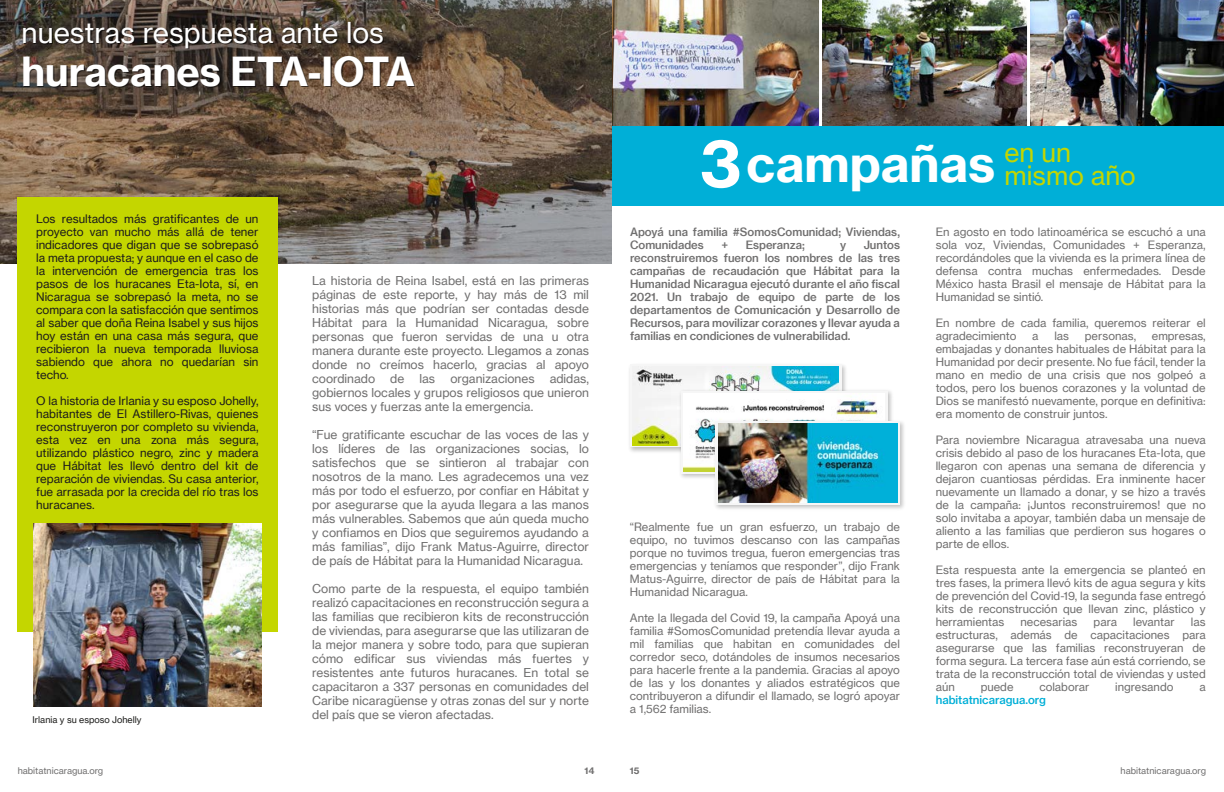
<style>
.page{position:relative;width:1224px;height:792px;background:#fff}
.page>*{position:absolute;margin:0;border:0;box-sizing:border-box;transform-origin:0 0}
.t1{font:49.7px "N Haas Grotesk TX Pro 75 Bd";color:#fff}
.t2{font:39.2px "N Haas Grotesk TX Pro 75 Bd";color:#fff}
.t3{font:28.3px "N Haas Grotesk TX Pro 55 Rg";color:#fff}
.t4{font:26.1px "N Haas Grotesk TX Pro 55 Rg";color:#c4d600}
.t5{font:12px/14px "N Haas Grotesk TX Pro 55 Rg";color:#706f6f;text-align:justify}
.t6{font:11.5px/13px "N Haas Grotesk TX Pro 55 Rg";color:#1d1d1b;text-align:justify}
.t7{font:11.2px/13px "N Haas Grotesk TX Pro 55 Rg";color:#706f6f;text-align:justify}
.t8{font:11.2px/13px "N Haas Grotesk TX Pro 65 Md";color:#706f6f}
.t9{font:11.2px "N Haas Grotesk TX Pro 65 Md";color:#00afd7}
.t10{font:9px "N Haas Grotesk TX Pro 55 Rg";color:#706f6f}
.t11{font:9px "N Haas Grotesk TX Pro 55 Rg";color:#1d1d1b}
.t12{font:9px "N Haas Grotesk TX Pro 75 Bd";color:#706f6f}
.s1{font-size:64.9px}
</style>
<div class="page">
<img style="left:0;top:0;width:612px;height:263px">
<div style="left:17px;top:197px;width:261px;height:434px;background:#c4d600"></div>
<img style="left:33px;top:524px;width:229px;height:182px">
<img style="left:629px;top:365px;width:217px;height:87px">
<svg style="left:630px;top:365px;width:211px;height:82px"></svg>
<img style="left:633px;top:367px;width:206px;height:78px">
<img style="left:677px;top:387px;width:215px;height:91px">
<div style="left:681px;top:391px;width:206px;height:83px;background:#fff"></div>
<img style="left:684px;top:400px;width:193px;height:71px">
<img style="left:711px;top:417px;width:193px;height:92px">
<svg style="left:716px;top:421px;width:184px;height:84px"></svg>
<img style="left:718px;top:424px;width:179px;height:78px">
<img style="left:612px;top:0;width:612px;height:126px">
<hr style="left:819px;top:0;width:3px;height:134px;background:#fff">
<hr style="left:1027px;top:0;width:3px;height:134px;background:#fff">
<div style="left:612px;top:126px;width:612px;height:80px;background:#00afd7"></div>
<h3 class="t3" style="left:22px;top:15px;width:364px">nuestras respuesta ante los</h3>
<h2 class="t2" style="left:22px;top:46px;width:395px">huracanes ETA-IOTA</h2>
<p class="t6" style="left:36px;top:212px;width:224px">Los resultados más gratificantes de un proyecto van mucho más allá de tener indicadores que digan que se sobrepasó la meta propuesta; y aunque en el caso de la intervención de emergencia tras los pasos de los huracanes Eta-Iota, sí, en Nicaragua se sobrepasó la meta, no se compara con la satisfacción que sentimos al saber que doña Reina Isabel y sus hijos hoy están en una casa más segura, que recibieron la nueva temporada lluviosa sabiendo que ahora no quedarían sin techo.</p>
<p class="t6" style="left:36px;top:394px;width:224px">O la historia de Irlania y su esposo Johelly, habitantes de El Astillero-Rivas, quienes reconstruyeron por completo su vivienda, esta vez en una zona más segura, utilizando plástico negro, zinc y madera que Hábitat les llevó dentro del kit de reparación de viviendas. Su casa anterior, fue arrasada por la crecida del río tras los huracanes.</p>
<p class="t11" style="left:33px;top:714px;width:111px">Irlania y su esposo Johelly</p>
<p class="t5" style="left:312px;top:273px;width:278px">La historia de Reina Isabel, está en las primeras páginas de este reporte, y hay más de 13 mil historias más que podrían ser contadas desde Hábitat para la Humanidad Nicaragua, sobre personas que fueron servidas de una u otra manera durante este proyecto. Llegamos a zonas donde no creímos hacerlo, gracias al apoyo coordinado</p>
<p class="t5" style="left:312px;top:371px;width:278px;text-indent:238px">adidas, gobiernos locales y grupos religiosos que unieron sus voces y fuerzas ante la emergencia.</p>
<p class="t5" style="left:312px;top:427px;width:278px">“Fue gratificante escuchar de las voces de las y los líderes de las organizaciones socias, lo satisfechos que se sintieron al trabajar con nosotros de la mano. Les agradecemos una vez más por todo el esfuerzo, por confiar en Hábitat y por asegurarse que la ayuda llegara a las manos más vulnerables. Sabemos que aún queda mucho y confiamos en Dios que seguiremos ayudando a más familias”, dijo Frank Matus-Aguirre, director de país de Hábitat para la Humanidad Nicaragua.</p>
<p class="t5" style="left:312px;top:581px;width:278px">Como parte de la respuesta, el equipo también realizó capacitaciones en reconstrucción segura a las familias que recibieron kits de reconstrucción de viviendas, para asegurarse que las utilizaran de la mejor manera y sobre todo, para que supieran cómo edificar sus viviendas más fuertes y resistentes ante futuros huracanes. En total se capacitaron a 337 personas en comunidades del Caribe nicaragüense y otras zonas del sur y norte del país que se vieron afectadas.</p>
<p class="t5" style="left:390px;top:371px;width:16px">de</p>
<p class="t5" style="left:419px;top:371px;width:17px">las</p>
<p class="t5" style="left:450px;top:371px;width:86px">organizaciones</p>
<p class="t10" style="left:18px;top:765px;width:87px">habitatnicaragua.org</p>
<p class="t12" style="left:585px;top:765px;width:11px">14</p>
<h1 class="t1" style="left:700px;top:133px;width:372px"><span class="s1">3</span>campañas <sup>en</sup> <sup>un</sup></h1>
<h3 class="t4" style="left:1005px;top:160px;width:133px">mismo año</h3>
<p class="t8" style="left:630px;top:225px;width:272px">Apoyá una familia #SomosComunidad; Viviendas,<br>Comunidades</p>
<p class="t8" style="left:630px;top:238px;width:272px;text-align:justify;text-indent:234px">Juntos reconstruiremos fueron los nombres de las tres campañas de recaudación que Hábitat para la Humanidad Nicaragua ejecutó durante el año fiscal 2021. Un trabajo de equipo de parte de los departamentos de Comunicación y Desarrollo de Recursos, para movilizar corazones y llevar ayuda a familias en condiciones de vulnerabilidad.</p>
<p class="t8" style="left:721px;top:238px;width:8px">+</p>
<p class="t8" style="left:746px;top:238px;width:61px">Esperanza;</p>
<p class="t8" style="left:840px;top:238px;width:8px">y</p>
<p class="t7" style="left:630px;top:520px;width:272px">“Realmente fue un gran esfuerzo, un trabajo de equipo, no tuvimos descanso con las campañas porque no tuvimos tregua, fueron emergencias tras emergencias y teníamos que responder”, dijo Frank Matus-Aguirre, director de país de Hábitat para la Humanidad Nicaragua.</p>
<p class="t7" style="left:630px;top:611px;width:272px">Ante la llegada del Covid 19, la campaña Apoyá una familia #SomosComunidad pretendía llevar ayuda a mil familias que habitan en comunidades del corredor seco, dotándoles de insumos necesarios para hacerle frente a la pandemia. Gracias al apoyo de las y los donantes y aliados estratégicos que contribuyeron a difundir el llamado, se logró apoyar a 1,562 familias.</p>
<p class="t7" style="left:936px;top:225px;width:272px">En agosto en todo latinoamérica se escuchó a una sola voz, Viviendas, Comunidades + Esperanza, recordándoles que la vivienda es la primera línea de defensa contra muchas enfermedades. Desde México hasta Brasil el mensaje de Hábitat para la Humanidad se sintió.</p>
<p class="t7" style="left:936px;top:316px;width:271px">En nombre de cada familia, queremos reiterar el agradecimiento</p>
<p class="t7" style="left:1032px;top:329px;width:8px">a</p>
<p class="t7" style="left:1054px;top:329px;width:16px">las</p>
<p class="t7" style="left:1085px;top:329px;width:53px">personas,</p>
<p class="t7" style="left:936px;top:329px;width:272px;text-indent:216px">empresas, embajadas y donantes habituales de Hábitat para la Humanidad por decir presente. No fue fácil, tender la mano en medio de una crisis que nos golpeó a todos, pero los buenos corazones y la voluntad de Dios se manifestó nuevamente, porque en definitiva: era momento de construir juntos.</p>
<p class="t7" style="left:936px;top:434px;width:272px">Para noviembre Nicaragua atravesaba una nueva crisis debido al paso de los huracanes Eta-Iota, que llegaron con apenas una semana de diferencia y dejaron cuantiosas pérdidas. Era inminente hacer nuevamente un llamado a donar, y se hizo a través de la campaña: ¡Juntos reconstruiremos! que no solo invitaba a apoyar, también daba un mensaje de aliento a las familias que perdieron sus hogares o parte de ellos.</p>
<p class="t7" style="left:936px;top:564px;width:272px">Esta respuesta ante la emergencia se planteó en tres fases, la primera llevó kits de agua segura y kits de prevención del Covid-19, la segunda fase entregó kits de reconstrucción que llevan zinc, plástico y herramientas</p>
<p class="t7" style="left:936px;top:616px;width:272px;text-indent:255px">las estructuras, además de capacitaciones para asegurarse que las familias reconstruyeran de forma segura. La tercera fase aún está corriendo, se trata de la reconstrucción total de viviendas y usted aún</p>
<p class="t7" style="left:1021px;top:616px;width:58px">necesarias</p>
<p class="t7" style="left:1094px;top:616px;width:25px">para</p>
<p class="t7" style="left:1133px;top:616px;width:43px">levantar</p>
<p class="t7" style="left:981px;top:680px;width:34px">puede</p>
<p class="t7" style="left:1039px;top:680px;width:51px">colaborar</p>
<p class="t7" style="left:1115px;top:680px;width:60px">ingresando</p>
<p class="t7" style="left:1199px;top:680px;width:8px">a</p>
<p class="t9" style="left:936px;top:693px;width:112px">habitatnicaragua.org</p>
<p class="t12" style="left:630px;top:765px;width:11px">15</p>
<p class="t10" style="left:1121px;top:765px;width:87px">habitatnicaragua.org</p>
</div>
